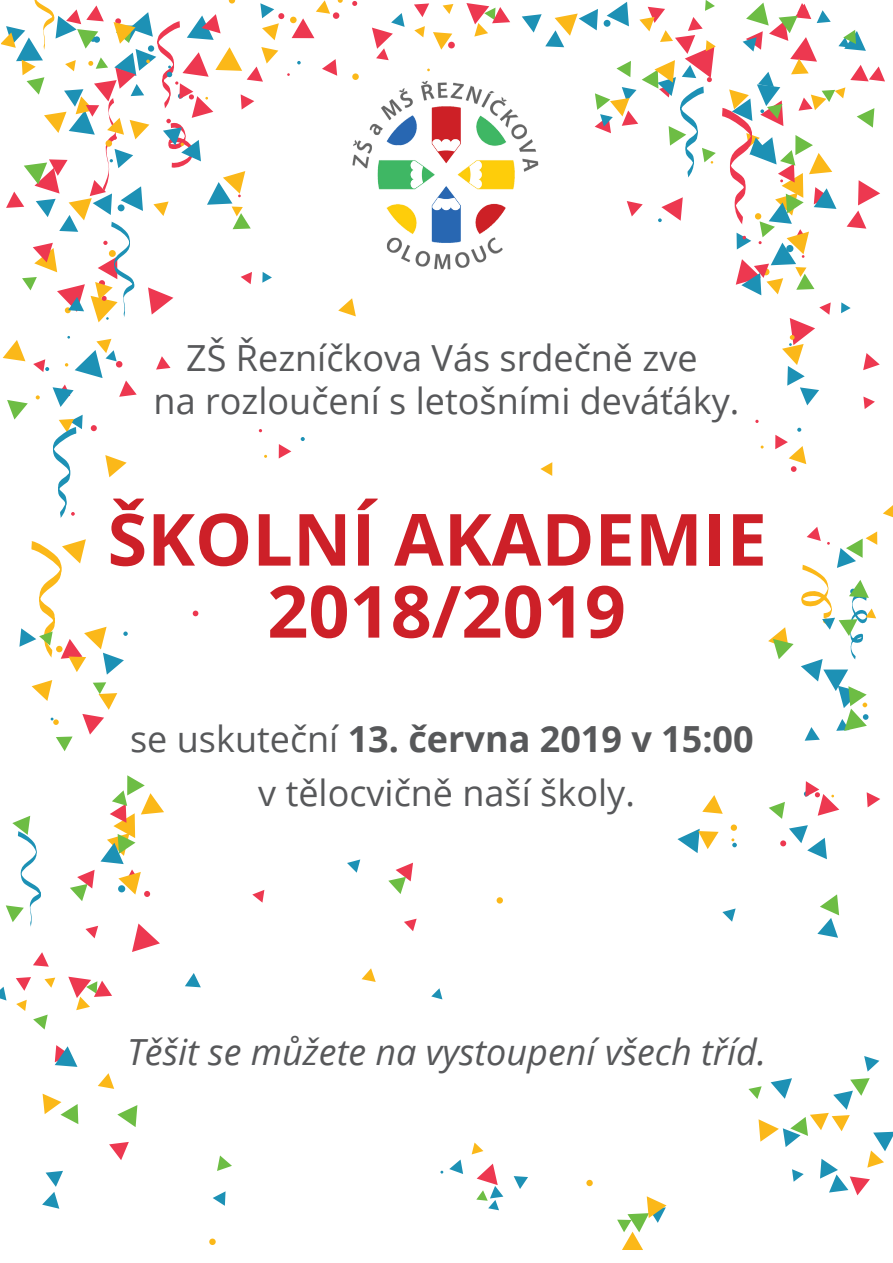
<style>
.page{position:relative;width:893px;height:1263px;background:#fff}
.page>*{position:absolute;margin:0;border:0;box-sizing:border-box;transform-origin:0 0}
.t1{font:700 72px/72px "Open Sans";color:#cd2028;text-align:center}
.t2{font:36px/43.2px "Open Sans";color:#57585a;text-align:center}
.t3{font:italic 36px "Open Sans";color:#57585a}
.s1{font-weight:700}
</style>
<div class="page">
<svg style="left:627px;top:201px;width:16px;height:15px"></svg>
<svg style="left:132px;top:923px;width:28px;height:29px"></svg>
<svg style="left:362px;top:968px;width:14px;height:14px"></svg>
<svg style="left:677px;top:829px;width:42px;height:24px"></svg>
<div style="left:448px;top:42px;width:7px;height:6px;background:#ed3850;border-radius:50%"></div>
<svg style="left:755px;top:420px;width:4px;height:3px"></svg>
<svg style="left:731px;top:838px;width:6px;height:9px"></svg>
<svg style="left:109px;top:1142px;width:20px;height:18px"></svg>
<svg style="left:156px;top:356px;width:15px;height:14px"></svg>
<svg style="left:33px;top:952px;width:16px;height:15px"></svg>
<svg style="left:85px;top:926px;width:13px;height:12px"></svg>
<svg style="left:658px;top:197px;width:25px;height:25px"></svg>
<svg style="left:414px;top:3px;width:15px;height:14px"></svg>
<svg style="left:863px;top:353px;width:17px;height:17px"></svg>
<svg style="left:863px;top:397px;width:12px;height:12px"></svg>
<svg style="left:804px;top:781px;width:35px;height:35px"></svg>
<svg style="left:867px;top:792px;width:13px;height:15px"></svg>
<svg style="left:42px;top:1171px;width:21px;height:38px"></svg>
<svg style="left:372px;top:13px;width:33px;height:47px"></svg>
<svg style="left:514px;top:1176px;width:14px;height:13px"></svg>
<svg style="left:449px;top:1159px;width:14px;height:15px"></svg>
<svg style="left:864px;top:1056px;width:15px;height:15px"></svg>
<svg style="left:722px;top:908px;width:14px;height:14px"></svg>
<svg style="left:841px;top:302px;width:10px;height:11px"></svg>
<svg style="left:117px;top:1105px;width:20px;height:22px"></svg>
<svg style="left:43px;top:1094px;width:35px;height:30px"></svg>
<svg style="left:217px;top:1155px;width:15px;height:16px"></svg>
<svg style="left:33px;top:1014px;width:15px;height:15px"></svg>
<svg style="left:476px;top:1163px;width:27px;height:47px"></svg>
<svg style="left:817px;top:894px;width:22px;height:44px"></svg>
<svg style="left:768px;top:627px;width:26px;height:32px"></svg>
<svg style="left:769px;top:802px;width:16px;height:17px"></svg>
<svg style="left:883px;top:506px;width:9px;height:11px"></svg>
<svg style="left:775px;top:428px;width:31px;height:44px"></svg>
<svg style="left:782px;top:302px;width:49px;height:103px"></svg>
<svg style="left:801px;top:527px;width:76px;height:214px"></svg>
<svg style="left:540px;top:462px;width:12px;height:14px"></svg>
<svg style="left:433px;top:32px;width:19px;height:18px"></svg>
<svg style="left:722px;top:3px;width:163px;height:292px"></svg>
<svg style="left:414px;top:26px;width:11px;height:11px"></svg>
<svg style="left:472px;top:1142px;width:11px;height:12px"></svg>
<svg style="left:702px;top:795px;width:21px;height:19px"></svg>
<svg style="left:443px;top:4px;width:10px;height:10px"></svg>
<svg style="left:748px;top:1078px;width:144px;height:117px"></svg>
<svg style="left:617px;top:1196px;width:50px;height:54px"></svg>
<svg style="left:98px;top:1073px;width:16px;height:16px"></svg>
<svg style="left:19px;top:539px;width:109px;height:212px"></svg>
<svg style="left:3px;top:336px;width:134px;height:182px"></svg>
<svg style="left:780px;top:825px;width:47px;height:34px"></svg>
<div style="left:731px;top:824px;width:6px;height:7px;background:#fbb819;border-radius:50%"></div>
<svg style="left:213px;top:1191px;width:13px;height:15px"></svg>
<div style="left:209px;top:1238px;width:7px;height:7px;background:#fbb819;border-radius:50%"></div>
<svg style="left:252px;top:890px;width:12px;height:13px"></svg>
<svg style="left:347px;top:859px;width:13px;height:14px"></svg>
<svg style="left:404px;top:919px;width:13px;height:12px"></svg>
<svg style="left:388px;top:863px;width:25px;height:31px"></svg>
<div style="left:586px;top:1180px;width:7px;height:6px;background:#fbb819;border-radius:50%"></div>
<svg style="left:497px;top:897px;width:6px;height:6px"></svg>
<svg style="left:431px;top:988px;width:11px;height:11px"></svg>
<svg style="left:185px;top:973px;width:16px;height:14px"></svg>
<svg style="left:6px;top:816px;width:35px;height:111px"></svg>
<svg style="left:466px;top:3px;width:44px;height:34px"></svg>
<svg style="left:522px;top:0;width:194px;height:178px"></svg>
<svg style="left:55px;top:1045px;width:22px;height:22px"></svg>
<svg style="left:70px;top:775px;width:94px;height:126px"></svg>
<svg style="left:16px;top:977px;width:15px;height:14px"></svg>
<svg style="left:1px;top:987px;width:5px;height:13px"></svg>
<svg style="left:16px;top:1000px;width:11px;height:11px"></svg>
<svg style="left:45px;top:977px;width:10px;height:11px"></svg>
<svg style="left:68px;top:977px;width:44px;height:33px"></svg>
<svg style="left:193px;top:611px;width:5px;height:5px"></svg>
<svg style="left:301px;top:437px;width:4px;height:4px"></svg>
<svg style="left:279px;top:444px;width:12px;height:14px"></svg>
<svg style="left:1px;top:0;width:356px;height:322px"></svg>
<img style="left:333px;top:63px;width:227px;height:223px">
<p class="t2" style="left:154px;top:336px;width:587px">ZŠ Řezníčkova Vás srdečně zve<br>na rozloučení s letošními deváťáky.</p>
<h1 class="t1" style="left:108px;top:502px;width:661px">ŠKOLNÍ AKADEMIE<br>2018/2019</h1>
<p class="t2" style="left:130px;top:711px;width:625px;line-height:54px">se uskuteční <span class="s1">13. června 2019 v 15:00 </span>v tělocvičně naší školy.</p>
<p class="t3" style="left:127px;top:1027px;width:641px">Těšit se můžete na vystoupení všech tříd.</p>
</div>
